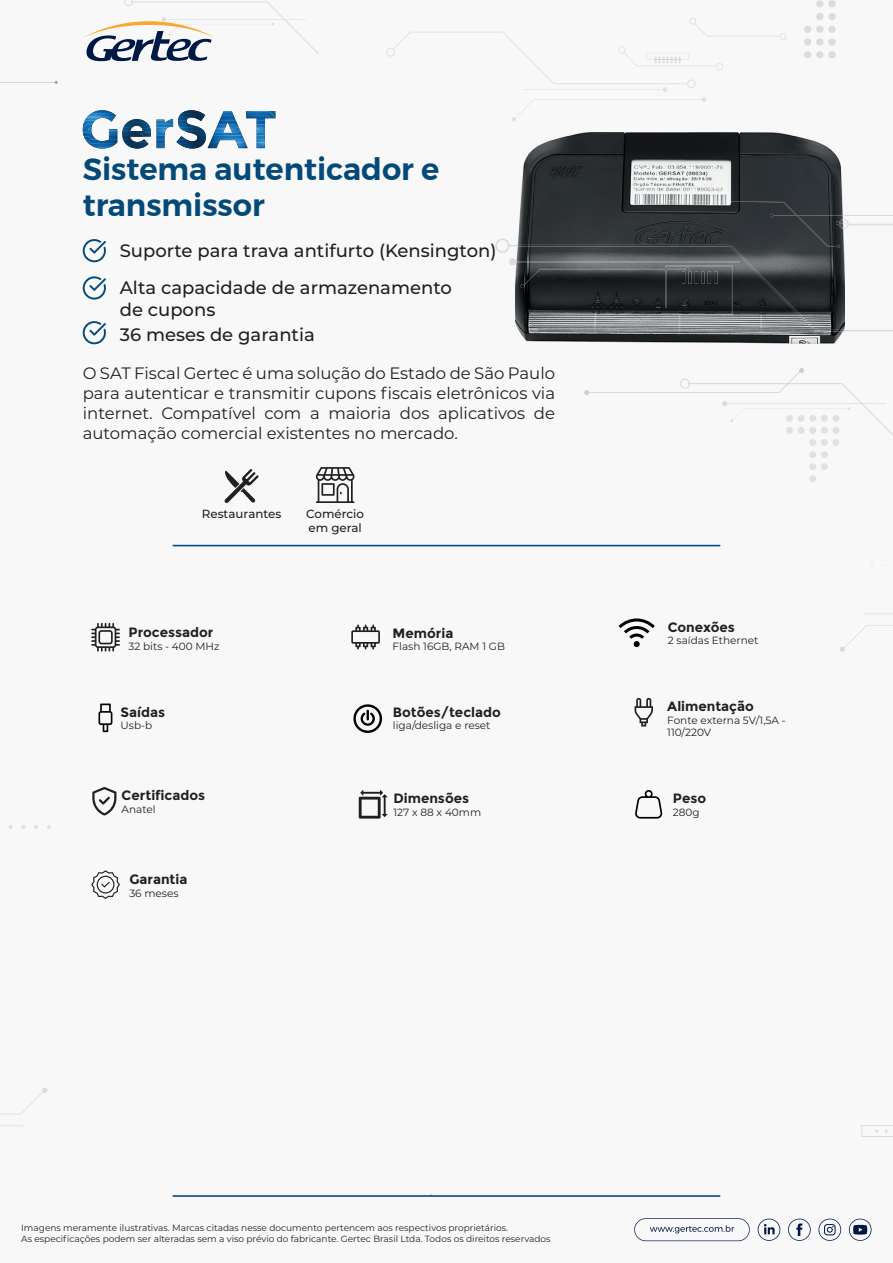
<style>
.page{position:relative;width:893px;height:1263px;background:#f8f8f9}
.page>*{position:absolute;margin:0;border:0;box-sizing:border-box;transform-origin:0 0}
.t1{font:600 30.45px/36.6px "Montserrat";color:#044a78}
.t2{font:500 18px/36.9px "Montserrat";color:#231f20}
.t3{font:16.5px/19.8px "Montserrat";color:#231f20;text-align:justify}
.t4{font:700 13.5px "Montserrat";color:#231f20}
.t5{font:500 11.85px/14.2px "Montserrat";color:#231f20}
.t6{font:10.5px/12.6px "Montserrat";color:#231f20}
.t7{font:9px/10.8px "Montserrat";color:#231f20}
</style>
<div class="page">
<svg style="left:861px;top:1125px;width:32px;height:12px"></svg>
<hr style="left:845px;top:215px;width:48px;height:1px;background:#dedae0">
<div style="left:832px;top:439px;width:7px;height:7px;background:#e2e0e5;border-radius:50%"></div>
<div style="left:821px;top:439px;width:7px;height:7px;background:#e2e0e5;border-radius:50%"></div>
<div style="left:821px;top:451px;width:7px;height:7px;background:#e2e0e5;border-radius:50%"></div>
<div style="left:821px;top:463px;width:7px;height:7px;background:#e2e0e5;border-radius:50%"></div>
<div style="left:809px;top:439px;width:7px;height:7px;background:#e2e0e5;border-radius:50%"></div>
<div style="left:809px;top:451px;width:7px;height:7px;background:#e2e0e5;border-radius:50%"></div>
<div style="left:809px;top:463px;width:7px;height:7px;background:#e2e0e5;border-radius:50%"></div>
<div style="left:809px;top:475px;width:7px;height:7px;background:#e2e0e5;border-radius:50%"></div>
<svg style="left:0;top:1125px;width:23px;height:1px"></svg>
<svg style="left:864px;top:613px;width:29px;height:1px"></svg>
<svg style="left:0;top:1088px;width:48px;height:26px"></svg>
<svg style="left:840px;top:625px;width:53px;height:27px"></svg>
<svg style="left:584px;top:368px;width:309px;height:68px"></svg>
<svg style="left:8px;top:825px;width:4px;height:4px"></svg>
<svg style="left:21px;top:825px;width:4px;height:4px"></svg>
<svg style="left:34px;top:825px;width:4px;height:4px"></svg>
<svg style="left:47px;top:825px;width:4px;height:4px"></svg>
<div style="left:804px;top:51px;width:7px;height:7px;background:#dedae0;border-radius:50%"></div>
<div style="left:804px;top:38px;width:7px;height:8px;background:#dedae0;border-radius:50%"></div>
<div style="left:804px;top:26px;width:7px;height:7px;background:#dedae0;border-radius:50%"></div>
<div style="left:816px;top:51px;width:7px;height:7px;background:#dedae0;border-radius:50%"></div>
<div style="left:816px;top:38px;width:7px;height:8px;background:#dedae0;border-radius:50%"></div>
<div style="left:816px;top:26px;width:7px;height:7px;background:#dedae0;border-radius:50%"></div>
<div style="left:816px;top:13px;width:7px;height:7px;background:#dedae0;border-radius:50%"></div>
<div style="left:816px;top:0;width:7px;height:7px;background:#dedae0;border-radius:50%"></div>
<div style="left:828px;top:51px;width:8px;height:7px;background:#dedae0;border-radius:50%"></div>
<div style="left:828px;top:38px;width:8px;height:8px;background:#dedae0;border-radius:50%"></div>
<div style="left:828px;top:26px;width:8px;height:7px;background:#dedae0;border-radius:50%"></div>
<div style="left:828px;top:13px;width:8px;height:7px;background:#dedae0;border-radius:50%"></div>
<div style="left:828px;top:0;width:8px;height:7px;background:#dedae0;border-radius:50%"></div>
<svg style="left:386px;top:18px;width:400px;height:103px"></svg>
<svg style="left:83px;top:0;width:236px;height:61px"></svg>
<svg style="left:634px;top:1218px;width:116px;height:23px"></svg>
<svg style="left:758px;top:1218px;width:113px;height:23px"></svg>
<svg style="left:83px;top:239px;width:23px;height:23px"></svg>
<svg style="left:83px;top:276px;width:23px;height:24px"></svg>
<svg style="left:83px;top:321px;width:23px;height:23px"></svg>
<svg style="left:224px;top:469px;width:35px;height:34px"></svg>
<svg style="left:315px;top:467px;width:40px;height:36px"></svg>
<hr style="left:173px;top:545px;width:547px;height:1px;background:#044a78">
<hr style="left:173px;top:1195px;width:547px;height:2px;background:#044a78">
<svg style="left:117px;top:119px;width:148px;height:30px"></svg>
<img style="left:176px;top:110px;width:30px;height:39px">
<img style="left:83px;top:110px;width:34px;height:39px">
<img style="left:248px;top:111px;width:27px;height:37px">
<img style="left:208px;top:111px;width:40px;height:37px">
<img style="left:157px;top:119px;width:16px;height:29px">
<img style="left:122px;top:119px;width:29px;height:30px">
<svg style="left:91px;top:870px;width:29px;height:29px"></svg>
<svg style="left:635px;top:790px;width:27px;height:29px"></svg>
<svg style="left:359px;top:790px;width:28px;height:29px"></svg>
<svg style="left:619px;top:618px;width:36px;height:29px"></svg>
<svg style="left:634px;top:698px;width:19px;height:28px"></svg>
<svg style="left:353px;top:704px;width:29px;height:29px"></svg>
<svg style="left:98px;top:703px;width:14px;height:29px"></svg>
<svg style="left:91px;top:623px;width:29px;height:28px"></svg>
<svg style="left:351px;top:624px;width:29px;height:25px"></svg>
<svg style="left:92px;top:787px;width:24px;height:28px"></svg>
<img style="left:518px;top:132px;width:327px;height:212px">
<img style="left:840px;top:214px;width:5px;height:3px">
<svg style="left:840px;top:219px;width:53px;height:10px"></svg>
<img style="left:661px;top:200px;width:179px;height:38px">
<svg style="left:495px;top:238px;width:398px;height:93px"></svg>
<h1 class="t1" style="left:83px;top:151px;width:358px">Sistema autenticador e transmissor</h1>
<h2 class="t2" style="left:120px;top:234px;width:378px">Suporte para trava antifurto (Kensington)<br>Alta capacidade de armazenamento</h2>
<h2 class="t2" style="left:120px;top:298px;width:197px;line-height:25px">de cupons<br>36 meses de garantia</h2>
<h3 class="t3" style="left:83px;top:364px;width:474px">O SAT Fiscal Gertec é uma solução do Estado de São Paulo para autenticar e transmitir cupons fiscais eletrônicos via internet. Compatível com a maioria dos aplicativos de automação comercial existentes no mercado.</h3>
<h3 class="t5" style="left:202px;top:507px;width:81px">Restaurantes</h3>
<h3 class="t5" style="left:306px;top:507px;width:59px">Comércio em geral</h3>
<h3 class="t4" style="left:129px;top:627px;width:86px">Processador</h3>
<p class="t6" style="left:129px;top:640px;width:92px">32 bits - 400 MHz</p>
<h3 class="t4" style="left:393px;top:627px;width:62px">Memória</h3>
<p class="t6" style="left:393px;top:641px;width:114px">Flash 16GB, RAM 1 GB</p>
<h3 class="t4" style="left:121px;top:706px;width:46px">Saídas</h3>
<p class="t6" style="left:121px;top:720px;width:33px">Usb-b</p>
<h3 class="t4" style="left:393px;top:706px;width:109px">Botões/teclado</h3>
<p class="t6" style="left:393px;top:720px;width:99px">liga/desliga e reset</p>
<h3 class="t4" style="left:122px;top:787px;width:85px">Certificados</h3>
<p class="t6" style="left:122px;top:803px;width:36px">Anatel</p>
<h3 class="t4" style="left:393px;top:792px;width:77px">Dimensões</h3>
<p class="t6" style="left:393px;top:806px;width:89px">127 x 88 x 40mm</p>
<h3 class="t4" style="left:129px;top:873px;width:60px">Garantia</h3>
<p class="t6" style="left:129px;top:887px;width:51px">36 meses</p>
<h3 class="t4" style="left:668px;top:621px;width:69px">Conexões</h3>
<p class="t6" style="left:668px;top:635px;width:92px">2 saídas Ethernet</p>
<h3 class="t4" style="left:667px;top:700px;width:88px">Alimentação</h3>
<p class="t6" style="left:667px;top:714px;width:120px">Fonte externa 5V/1,5A -<br>110/220V</p>
<h3 class="t4" style="left:673px;top:792px;width:35px">Peso</h3>
<p class="t6" style="left:673px;top:806px;width:28px">280g</p>
<p class="t7" style="left:21px;top:1223px;width:531px">Imagens meramente ilustrativas. Marcas citadas nesse documento pertencem aos respectivos proprietários.<br>As especificações podem ser alteradas sem a viso prévio do fabricante. Gertec Brasil Ltda. Todos os direitos reservados</p>
</div>
